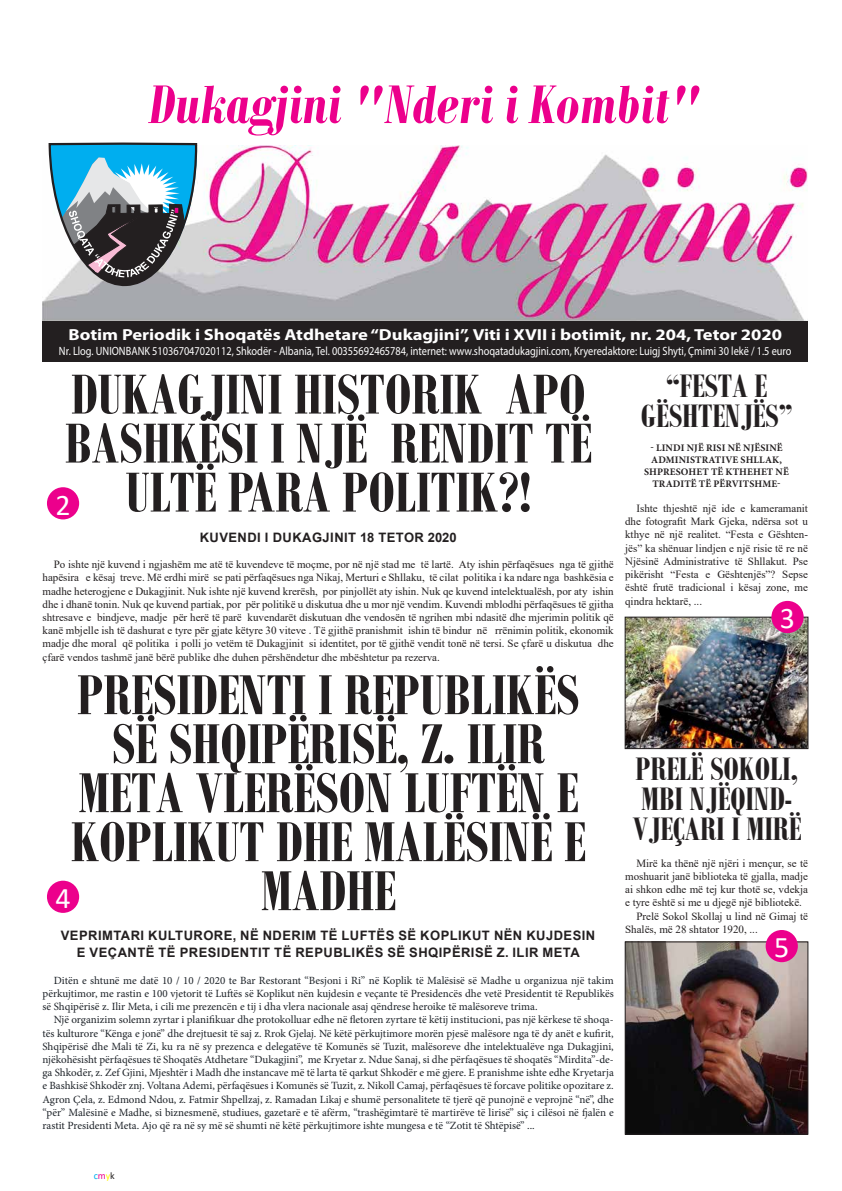
<style>
.page{position:relative;width:842px;height:1191px;background:#fff}
.page>*{position:absolute;margin:0;border:0;box-sizing:border-box;transform-origin:0 0}
.t1{font:700 61px/49px "Bodoni MT Condensed";color:#231f20;text-align:center}
.t2{font:italic 700 59px "Bodoni MT Condensed";color:#ec008c}
.t3{font:700 35px/30px "Bodoni MT Condensed";color:#231f20}
.t4{font:30px "Calibri";color:#fff}
.t5{font:700 16px "Myriad Pro";color:#fff;scale:1.16 1}
.t6{font:700 13px/17px "Arial";letter-spacing:.035em;color:#231f20;text-align:center}
.t7{font:12px "Myriad Pro";color:#fff;scale:.86 1}
.t8{font:11px/13.2px "Minion Pro";letter-spacing:-.005em;color:#1d2228;text-align:justify}
.t9{font:11px/13.2px "Times New Roman";color:#231f20;text-align:justify}
.t10{font:700 10px/12px "Minion Pro";letter-spacing:.01em;color:#231f20;text-align:center}
.t11{font:10px "Calibri";color:#00aeef}
.s1{color:#ec008c}
.s2{color:#fff200}
.s3{color:#231f20}
</style>
<div class="page">
<img style="left:42px;top:146px;width:766px;height:175px">
<div style="left:42px;top:321px;width:766px;height:41px;background:#231f20"></div>
<svg style="left:48px;top:142px;width:149px;height:145px"></svg>
<div style="left:47px;top:880px;width:32px;height:33px;background:#ec008c;border-radius:50%"></div>
<div style="left:47px;top:487px;width:32px;height:32px;background:#ec008c;border-radius:50%"></div>
<img style="left:627px;top:944px;width:179px;height:188px">
<div style="left:625px;top:942px;width:183px;height:192px;border:1px solid #231f20"></div>
<img style="left:627px;top:619px;width:179px;height:127px">
<div style="left:625px;top:617px;width:183px;height:131px;border:1px solid #231f20"></div>
<div style="left:766px;top:930px;width:32px;height:32px;background:#ec008c;border-radius:50%"></div>
<div style="left:771px;top:601px;width:33px;height:32px;background:#ec008c;border-radius:50%"></div>
<h2 class="t2" style="left:149px;top:69px;width:554px">Dukagjini "Nderi i Kombit"</h2>
<h3 class="t5" style="left:68px;top:324px;width:617px">Botim Periodik i Shoqatës Atdhetare “Dukagjini”, Viti i XVII i botimit, nr. 204, Tetor 2020</h3>
<p class="t7" style="left:59px;top:343px;width:853px">Nr. Llog. UNIONBANK 510367047020112, Shkodër - Albania, Tel. 00355692465784, internet: www.shoqatadukagjini.com, Kryeredaktore: Luigj Shyti, Çmimi 30 lekë / 1.5 euro</p>
<h1 class="t1" style="left:65px;top:369px;width:528px">DUKAGJINI HISTORIK APO<br>BASHKËSI I NJË RENDIT TË<br>ULTË PARA POLITIK?!</h1>
<p class="t6" style="left:200px;top:529px;width:259px">KUVENDI I DUKAGJINIT 18 TETOR 2020</p>
<p class="t9" style="left:42px;top:557px;width:573px;text-indent:11px">Po ishte një kuvend i ngjashëm me atë të kuvendeve të moçme, por në një stad me të lartë. Aty ishin përfaqësues nga të gjithë hapësira e kësaj treve. Më erdhi mirë se pati përfaqësues nga Nikaj, Merturi e Shllaku, të cilat politika i ka ndare nga bashkësia e madhe heterogjene e Dukagjinit. Nuk ishte një kuvend krerësh, por pinjollët aty ishin. Nuk qe kuvend intelektualësh, por aty ishin dhe i dhanë tonin. Nuk qe kuvend partiak, por për politikë u diskutua dhe u mor një vendim. Kuvendi mblodhi përfaqësues të gjitha shtresave e bindjeve, madje për herë të parë kuvendarët diskutuan dhe vendosën të ngrihen mbi ndasitë dhe mjerimin politik që kanë mbjelle ish të dashurat e tyre për gjate këtyre 30 viteve . Të gjithë pranishmit ishin të bindur në rrënimin politik, ekonomik madje dhe moral që politika i polli jo vetëm të Dukagjinit si identitet, por të gjithë vendit tonë në tersi. Se çfarë u diskutua dhe çfarë vendos tashmë janë bërë publike dhe duhen përshëndetur dhe mbështetur pa rezerva.</p>
<h1 class="t1" style="left:71px;top:669px;width:516px">PRESIDENTI I REPUBLIKËS<br>SË SHQIPËRISË, Z. ILIR<br>META VLERËSON LUFTËN E<br>KOPLIKUT DHE MALËSINË E<br>MADHE</h1>
<p class="t6" style="left:61px;top:927px;width:536px">VEPRIMTARI KULTURORE, NË NDERIM TË LUFTËS SË KOPLIKUT NËN KUJDESIN<br>E VEÇANTË TË PRESIDENTIT TË REPUBLIKËS SË SHQIPËRISË Z. ILIR META</p>
<p class="t8" style="left:42px;top:973px;width:573px;text-indent:11px">Ditën e shtunë me datë 10 / 10 / 2020 te Bar Restorant “Besjoni i Ri” në Koplik të Malësisë së Madhe u organizua një takim përkujtimor, me rastin e 100 vjetorit të Luftës së Koplikut nën kujdesin e veçante të Presidencës dhe vetë Presidentit të Republikës së Shqipërisë z. Ilir Meta, i cili me prezencën e tij i dha vlera nacionale asaj qëndrese heroike të malësoreve trima.</p>
<p class="t8" style="left:42px;top:1013px;width:573px;text-indent:11px">Një organizim solemn zyrtar i planifikuar dhe protokolluar edhe në fletoren zyrtare të këtij institucioni, pas një kërkese të shoqa&shy;tës kulturore “Kënga e jonë” dhe drejtuesit të saj z. Rrok Gjelaj. Në këtë përkujtimore morën pjesë malësore nga të dy anët e kufirit, Shqipërisë dhe Mali të Zi, ku ra në sy prezenca e delegatëve të Komunës së Tuzit, malësoreve dhe intelektualëve nga Dukagjini, njëkohësisht përfaqësues të Shoqatës Atdhetare “Dukagjini”, me Kryetar z. Ndue Sanaj, si dhe përfaqësues të shoqatës “Mirdita”-de&shy;ga Shkodër, z. Zef Gjini, Mjeshtër i Madh dhe instancave më të larta të qarkut Shkodër e më gjere. E pranishme ishte edhe Kryetarja e Bashkisë Shkodër znj. Voltana Ademi, përfaqësues i Komunës së Tuzit, z. Nikoll Camaj, përfaqësues të forcave politike opozitare z.<br>Agron Çela, z. Edmond Ndou, z. Fatmir Shpellzaj, z. Ramadan Likaj e shumë personalitete të tjerë që punojnë e veprojnë “në”, dhe “për” Malësinë e Madhe, si biznesmenë, studiues, gazetarë e të afërm, “trashëgimtarë të martirëve të lirisë” siç i cilësoi në fjalën e rastit Presidenti Meta. Ajo që ra në sy më së shumti në këtë përkujtimore ishte mungesa e të “Zotit të Shtëpisë” ...</p>
<h3 class="t4" style="left:55px;top:484px;width:17px">2</h3>
<h3 class="t4" style="left:55px;top:877px;width:17px">4</h3>
<h3 class="t3" style="left:641px;top:370px;width:153px;text-align:center">“FESTA E<br>GËSHTENJËS”</h3>
<p class="t10" style="left:644px;top:441px;width:146px">- LINDI NJË RISI NË NJËSINË<br>ADMINISTRATIVE SHLLAK,<br>SHPRESOHET TË KTHEHET NË<br>TRADITË TË PËRVITSHME-</p>
<p class="t9" style="left:625px;top:501px;width:184px;text-indent:11px">Ishte thjeshtë një ide e kameramanit dhe fotografit Mark Gjeka, ndërsa sot u kthye në një realitet. “Festa e Gështen&shy;jës” ka shënuar lindjen e një risie të re në Njësinë Administrative të Shllakut. Pse pikërisht “Festa e Gështenjës”? Sepse është frutë tradicional i kësaj zone, me qindra hektarë, ...</p>
<h3 class="t4" style="left:780px;top:597px;width:17px">3</h3>
<h3 class="t3" style="left:632px;top:754px;width:171px">PRELË SOKOLI,<br>MBI NJËQIND-<br>VJEÇARI I MIRË</h3>
<p class="t9" style="left:636px;top:856px;width:173px">Mirё ka thёnё njё njёri i mençur, se tё</p>
<p class="t9" style="left:625px;top:869px;width:184px">moshuarit janё biblioteka tё gjalla, madje</p>
<p class="t9" style="left:625px;top:882px;width:184px">ai shkon edhe mё tej kur thotё se, vdekja</p>
<p class="t9" style="left:625px;top:896px;width:178px">e tyre ёshtё si me u djegё njё bibliotekё.</p>
<p class="t9" style="left:636px;top:909px;width:173px">Prelё Sokol Skollaj u lind nё Gimaj tё</p>
<p class="t9" style="left:625px;top:922px;width:134px">Shalёs, mё 28 shtator 1920, ...</p>
<h3 class="t4" style="left:774px;top:926px;width:17px">5</h3>
<p class="t11" style="left:94px;top:1168px;width:23px">c<span class="s1">m</span><span class="s2">y</span><span class="s3">k</span></p>
</div>
